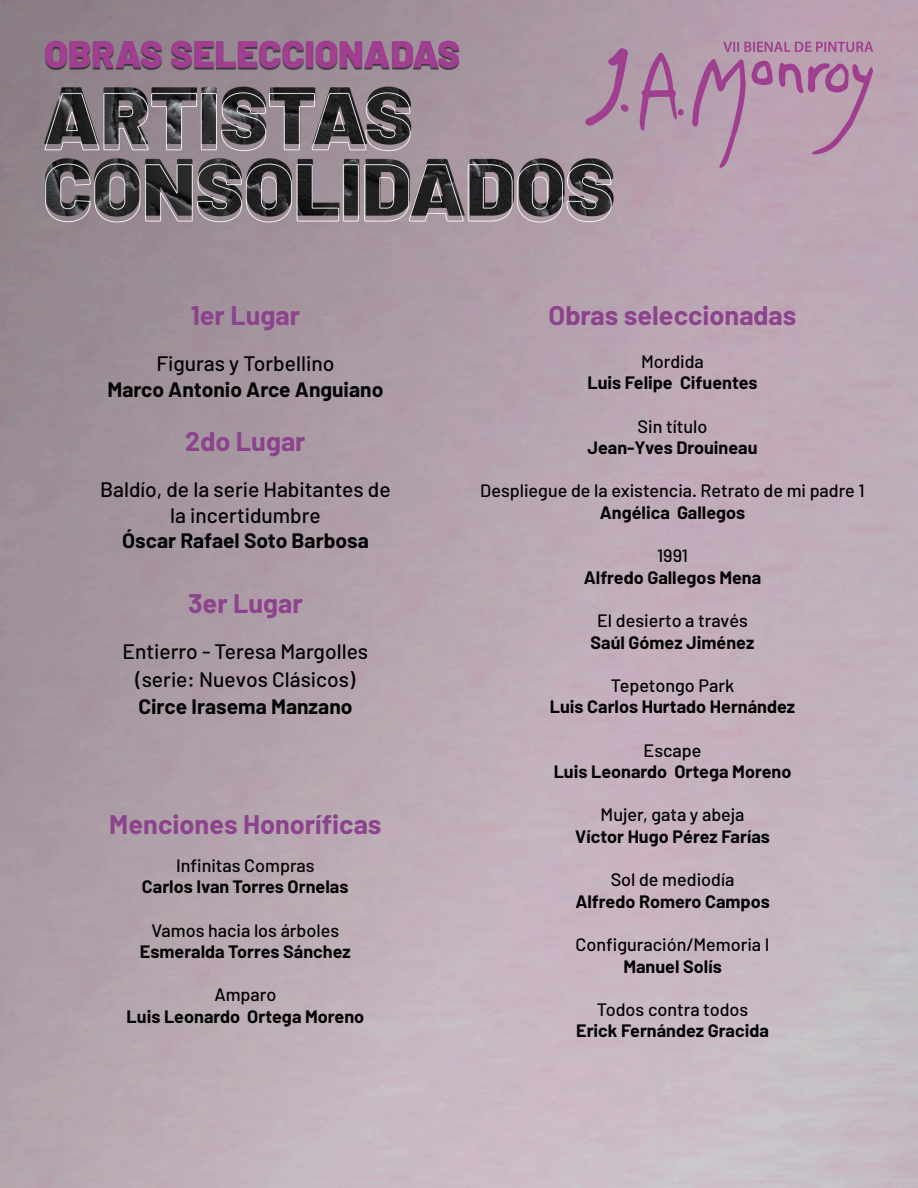
<style>
.page{position:relative;width:918px;height:1188px;background:#fff}
.page>*{position:absolute;margin:0;border:0;box-sizing:border-box;transform-origin:0 0}
.t1{font:700 27px "Barlow";color:#8c428d}
.t2{font:500 21px/25.2px "Barlow";color:#000001;text-align:center}
.t3{font:700 21px/25.2px "Barlow";color:#000001;text-align:center}
.t4{font:700 18px/21.6px "Barlow";color:#000001;text-align:center}
.t5{font:500 18px "Barlow";color:#000001}
.s1{font-weight:500}
.s2{font-weight:700}
</style>
<div class="page">
<img style="left:0;top:0;width:918px;height:1188px">
<p class="t1" style="left:191px;top:298px;width:111px">1er Lugar</p>
<p class="t3" style="left:107px;top:351px;width:277px"><span class="s1">Figuras y Torbellino<br></span>Marco Antonio Arce Anguiano</p>
<p class="t1" style="left:185px;top:424px;width:122px">2do Lugar</p>
<p class="t2" style="left:100px;top:477px;width:292px">Baldío, de la serie Habitantes de la incertidumbre<br><span class="s2">Óscar Rafael Soto Barbosa</span></p>
<p class="t1" style="left:188px;top:586px;width:116px">3er Lugar</p>
<p class="t2" style="left:122px;top:638px;width:247px;line-height:27.3px">Entierro - Teresa Margolles (serie: Nuevos Clásicos)<br><span class="s2">Circe Irasema Manzano</span></p>
<p class="t1" style="left:109px;top:808px;width:274px">Menciones Honoríficas</p>
<p class="t4" style="left:142px;top:855px;width:208px"><span class="s1">Infinitas Compras<br></span>Carlos Ivan Torres Ornelas</p>
<p class="t4" style="left:140px;top:919px;width:212px"><span class="s1">Vamos hacia los árboles<br></span>Esmeralda Torres Sánchez</p>
<p class="t4" style="left:127px;top:984px;width:239px"><span class="s1">Amparo<br></span>Luis Leonardo Ortega Moreno</p>
<p class="t1" style="left:549px;top:298px;width:249px">Obras seleccionadas</p>
<p class="t5" style="left:641px;top:350px;width:64px">Mordida</p>
<p class="t4" style="left:587px;top:372px;width:172px">Luis Felipe Cifuentes</p>
<p class="t5" style="left:638px;top:415px;width:71px">Sin título</p>
<p class="t4" style="left:587px;top:437px;width:172px">Jean-Yves Drouineau</p>
<p class="t5" style="left:480px;top:480px;width:386px">Despliegue de la existencia. Retrato de mi padre 1</p>
<p class="t4" style="left:600px;top:502px;width:147px">Angélica Gallegos</p>
<p class="t5" style="left:657px;top:545px;width:32px">1991</p>
<p class="t4" style="left:584px;top:567px;width:179px">Alfredo Gallegos Mena</p>
<p class="t5" style="left:597px;top:609px;width:152px">El desierto a través</p>
<p class="t4" style="left:591px;top:631px;width:165px">Saúl Gómez Jiménez</p>
<p class="t5" style="left:611px;top:674px;width:125px">Tepetongo Park</p>
<p class="t4" style="left:550px;top:696px;width:247px">Luis Carlos Hurtado Hernández</p>
<p class="t5" style="left:644px;top:739px;width:59px">Escape</p>
<p class="t4" style="left:554px;top:761px;width:239px">Luis Leonardo Ortega Moreno</p>
<p class="t5" style="left:601px;top:804px;width:145px">Mujer, gata y abeja</p>
<p class="t4" style="left:575px;top:826px;width:196px">Víctor Hugo Pérez Farías</p>
<p class="t5" style="left:611px;top:869px;width:125px">Sol de mediodía</p>
<p class="t4" style="left:575px;top:891px;width:196px">Alfredo Romero Campos</p>
<p class="t5" style="left:576px;top:933px;width:195px">Configuración/Memoria I</p>
<p class="t4" style="left:623px;top:955px;width:100px">Manuel Solís</p>
<p class="t5" style="left:597px;top:998px;width:153px">Todos contra todos</p>
<p class="t4" style="left:576px;top:1020px;width:194px">Erick Fernández Gracida</p>
</div>
